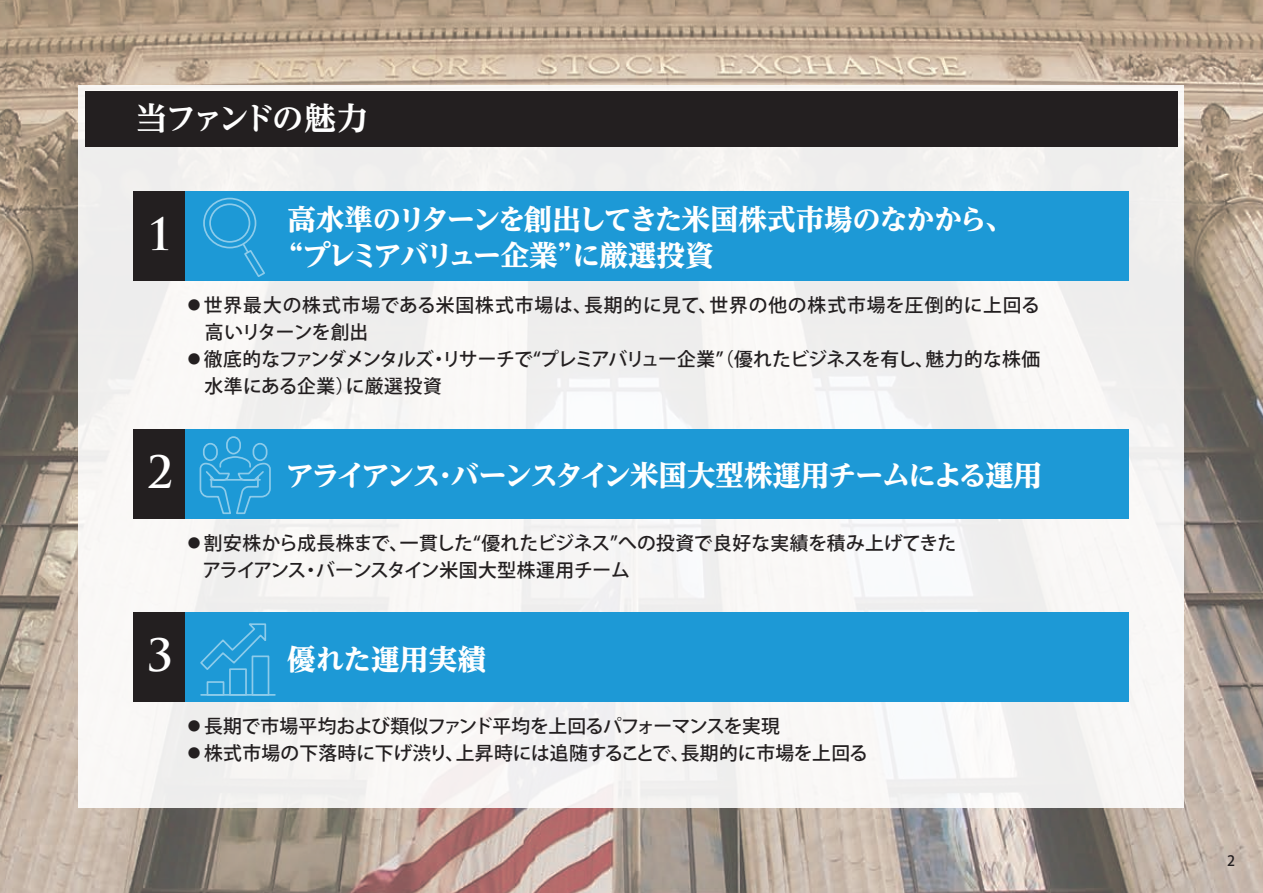
<style>
.page{position:relative;width:1263px;height:893px;background:#fff}
.page>*{position:absolute;margin:0;border:0;box-sizing:border-box;transform-origin:0 0}
.t1{font:700 43.5px "Trajan Pro";color:#fff}
.t2{font:700 expanded 31.5px "UD Reimin Pro";letter-spacing:-.065em;color:#fff}
.t3{font:800 28.5px "UD Reimin Pro";letter-spacing:-.05em;color:#fff}
.t4{font:800 28.5px "UD Reimin Pro";letter-spacing:-.12em;color:#fff}
.t5{font:800 28.5px "UD Reimin Pro";letter-spacing:.01em;color:#fff}
.t6{font:500 18.75px/27px "Koz Go Pr 6 N";letter-spacing:.005em;color:#231f20}
.t7{font:500 18.75px/27px "Koz Go Pr 6 N";letter-spacing:.045em;color:#231f20}
.t8{font:500 18.75px "Koz Go Pr 6 N";letter-spacing:-.05em;color:#231f20}
.t9{font:500 18.75px/27px "Koz Go Pr 6 N";letter-spacing:-.02em;color:#231f20}
.t10{font:500 14.25px "Koz Go Pr 6 N";color:#231f20}
</style>
<div class="page">
<img style="left:0;top:0;width:1263px;height:893px">
<div style="left:79px;top:85px;width:1105px;height:723px;background:#f6f5f4"></div>
<div style="left:85px;top:91px;width:1093px;height:56px;background:#231f20"></div>
<div style="left:134px;top:612px;width:995px;height:90px;background:#1d99d6"></div>
<div style="left:134px;top:429px;width:995px;height:90px;background:#1d99d6"></div>
<div style="left:134px;top:191px;width:995px;height:90px;background:#1d99d6"></div>
<div style="left:134px;top:612px;width:51px;height:90px;background:#231f20"></div>
<hr style="left:201px;top:694px;width:74px;height:2px;background:#fff">
<svg style="left:200px;top:623px;width:67px;height:49px"></svg>
<div style="left:134px;top:429px;width:51px;height:90px;background:#231f20"></div>
<div style="left:134px;top:191px;width:51px;height:90px;background:#231f20"></div>
<div style="left:203px;top:198px;width:53px;height:50px;border:2px solid #fff;border-radius:50%"></div>
<div style="left:209px;top:203px;width:41px;height:40px;border:2px solid #fff;border-radius:50%"></div>
<svg style="left:241px;top:242px;width:24px;height:35px"></svg>
<svg style="left:200px;top:436px;width:71px;height:78px"></svg>
<img style="left:749px;top:0;width:393px;height:2px">
<h2 class="t2" style="left:135px;top:93px;width:235px">当ファンドの魅力</h2>
<h1 class="t1" style="left:147px;top:207px;width:28px">1</h1>
<h3 class="t3" style="left:287px;top:196px;width:727px">高水準のリターンを創出してきた米国株式市場のなかから、</h3>
<h3 class="t4" style="left:275px;top:232px;width:313px">“プレミアバリュー企業”</h3>
<h3 class="t3" style="left:572px;top:232px;width:143px">に厳選投資</h3>
<p class="t7" style="left:185px;top:292px;width:408px">●世界最大の株式市場である米国株式市場は、　高いリターンを創出</p>
<p class="t7" style="left:709px;top:292px;width:332px">世界の他の株式市場を圧倒的に上回る</p>
<p class="t6" style="left:584px;top:292px;width:135px">長期的に見て、</p>
<p class="t8" style="left:185px;top:349px;width:750px">●徹底的なファンダメンタルズリサーチで“プレミアバリュー企業”（優れたビジネスを有し、</p>
<p class="t6" style="left:925px;top:346px;width:116px">魅力的な株価</p>
<p class="t6" style="left:346px;top:346px;width:104px;text-indent:84px">・に厳選投資</p>
<p class="t6" style="left:185px;top:373px;width:171px">　水準にある企業）</p>
<h1 class="t1" style="left:147px;top:445px;width:28px">2</h1>
<h3 class="t3" style="left:286px;top:452px;width:757px">アライアンスバーンスタイン米国大型株運用チームによる運用</h3>
<h3 class="t3" style="left:431px;top:452px;width:30px">・</h3>
<p class="t6" style="left:400px;top:530px;width:558px">一貫した“優れたビジネス”への投資で良好な実績を積み上げてきた</p>
<p class="t6" style="left:316px;top:530px;width:315px;text-indent:-131px">●割安株から成長株まで、<br>バーンスタイン米国大型株運用チーム</p>
<p class="t6" style="left:203px;top:557px;width:105px">アライアンス</p>
<p class="t6" style="left:301px;top:557px;width:20px">・</p>
<h1 class="t1" style="left:147px;top:628px;width:28px">3</h1>
<h3 class="t5" style="left:287px;top:636px;width:201px">優れた運用実績</h3>
<p class="t9" style="left:681px;top:713px;width:188px;text-indent:-496px">●長期で市場平均および類似ファンド平均を上回るパフォーマンスを実現<br>長期的に市場を上回る</p>
<p class="t6" style="left:185px;top:740px;width:506px">●株式市場の下落時に下げ渋り上昇時には追随することで、</p>
<p class="t6" style="left:446px;top:740px;width:20px">、</p>
<p class="t10" style="left:1227px;top:853px;width:10px">2</p>
</div>
